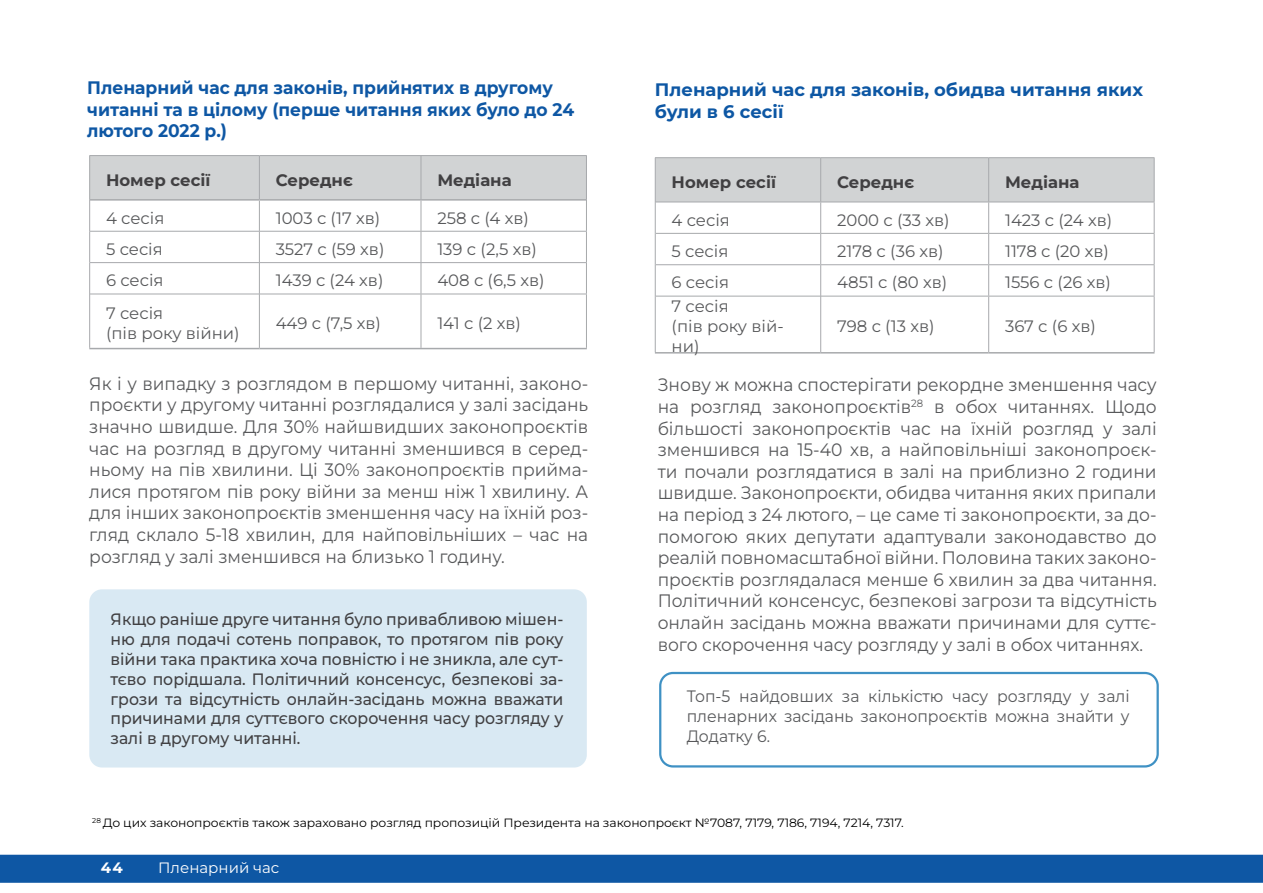
<style>
.page{position:relative;width:1263px;height:893px;background:#fff}
.page>*{position:absolute;margin:0;border:0;box-sizing:border-box;transform-origin:0 0}
.t1{font:100 18px/21.6px "Montserrat";color:#58595b;text-align:justify;scale:.95 1}
.t2{font:700 18px/21.6px "Montserrat";color:#0e57a4;scale:.95 1}
.t3{font:700 18px/21.6px "Montserrat";color:#0d57a4}
.t4{font:500 16.5px/19.8px "Montserrat";color:#414042;text-align:justify;scale:.95 1}
.t5{font:100 16.5px/19.8px "Montserrat";color:#58595b}
.t6{font:100 16.5px/19.8px "Montserrat";color:#58595b;text-align:justify;scale:.95 1}
.t7{font:700 16.5px "Montserrat";color:#414042}
.t8{font:100 15px "Montserrat";color:#fff}
.t9{font:700 15px "Montserrat";color:#fff}
.t10{font:100 12px "Montserrat";letter-spacing:-.005em;color:#000}
</style>
<div class="page">
<div style="left:0;top:855px;width:1263px;height:28px;background:#0e57a4"></div>
<div style="left:89px;top:589px;width:498px;height:178px;background:#d9e9f3;border-radius:13px"></div>
<div style="left:90px;top:156px;width:496px;height:43px;background:#d1d3d4"></div>
<hr style="left:89px;top:155px;width:170px;height:1px;background:#a7a9ac">
<hr style="left:89px;top:156px;width:1px;height:44px;background:#a7a9ac">
<hr style="left:259px;top:155px;width:162px;height:1px;background:#a7a9ac">
<hr style="left:259px;top:156px;width:1px;height:43px;background:#a7a9ac">
<hr style="left:421px;top:155px;width:166px;height:1px;background:#a7a9ac">
<hr style="left:421px;top:156px;width:1px;height:43px;background:#a7a9ac">
<hr style="left:586px;top:156px;width:1px;height:44px;background:#a7a9ac">
<hr style="left:89px;top:200px;width:1px;height:31px;background:#a7a9ac">
<hr style="left:259px;top:201px;width:1px;height:30px;background:#a7a9ac">
<hr style="left:421px;top:201px;width:1px;height:30px;background:#a7a9ac">
<hr style="left:586px;top:200px;width:1px;height:31px;background:#a7a9ac">
<hr style="left:89px;top:231px;width:1px;height:32px;background:#a7a9ac">
<hr style="left:259px;top:231px;width:162px;height:1px;background:#a7a9ac">
<hr style="left:259px;top:232px;width:1px;height:30px;background:#a7a9ac">
<hr style="left:421px;top:231px;width:166px;height:1px;background:#a7a9ac">
<hr style="left:421px;top:232px;width:1px;height:30px;background:#a7a9ac">
<hr style="left:586px;top:232px;width:1px;height:30px;background:#a7a9ac">
<hr style="left:89px;top:263px;width:1px;height:31px;background:#a7a9ac">
<hr style="left:259px;top:262px;width:162px;height:1px;background:#a7a9ac">
<hr style="left:259px;top:263px;width:1px;height:31px;background:#a7a9ac">
<hr style="left:421px;top:262px;width:166px;height:1px;background:#a7a9ac">
<hr style="left:421px;top:263px;width:1px;height:31px;background:#a7a9ac">
<hr style="left:586px;top:263px;width:1px;height:31px;background:#a7a9ac">
<hr style="left:89px;top:294px;width:1px;height:54px;background:#a7a9ac">
<hr style="left:259px;top:294px;width:162px;height:1px;background:#a7a9ac">
<hr style="left:421px;top:294px;width:166px;height:1px;background:#a7a9ac">
<hr style="left:421px;top:294px;width:1px;height:54px;background:#a7a9ac">
<hr style="left:586px;top:294px;width:1px;height:54px;background:#a7a9ac">
<hr style="left:90px;top:199px;width:169px;height:2px;background:#a7a9ac">
<hr style="left:259px;top:199px;width:162px;height:2px;background:#a7a9ac">
<hr style="left:421px;top:199px;width:165px;height:2px;background:#a7a9ac">
<hr style="left:90px;top:231px;width:169px;height:1px;background:#a7a9ac">
<hr style="left:90px;top:262px;width:169px;height:1px;background:#a7a9ac">
<hr style="left:90px;top:294px;width:170px;height:1px;background:#a7a9ac">
<hr style="left:259px;top:294px;width:1px;height:54px;background:#a7a9ac">
<hr style="left:89px;top:348px;width:170px;height:1px;background:#a7a9ac">
<hr style="left:259px;top:348px;width:162px;height:1px;background:#a7a9ac">
<hr style="left:421px;top:348px;width:166px;height:1px;background:#a7a9ac">
<div style="left:656px;top:158px;width:498px;height:44px;background:#d1d3d4"></div>
<hr style="left:655px;top:157px;width:166px;height:1px;background:#a7a9ac">
<hr style="left:655px;top:158px;width:1px;height:44px;background:#a7a9ac">
<hr style="left:821px;top:157px;width:168px;height:1px;background:#a7a9ac">
<hr style="left:820px;top:158px;width:1px;height:44px;background:#a7a9ac">
<hr style="left:989px;top:157px;width:165px;height:1px;background:#a7a9ac">
<hr style="left:988px;top:158px;width:1px;height:44px;background:#a7a9ac">
<hr style="left:1154px;top:158px;width:1px;height:44px;background:#a7a9ac">
<hr style="left:655px;top:202px;width:1px;height:31px;background:#a7a9ac">
<hr style="left:820px;top:202px;width:169px;height:1px;background:#a7a9ac">
<hr style="left:820px;top:202px;width:1px;height:31px;background:#a7a9ac">
<hr style="left:989px;top:202px;width:165px;height:1px;background:#a7a9ac">
<hr style="left:988px;top:202px;width:1px;height:31px;background:#a7a9ac">
<hr style="left:1154px;top:202px;width:1px;height:31px;background:#a7a9ac">
<hr style="left:655px;top:233px;width:1px;height:32px;background:#a7a9ac">
<hr style="left:820px;top:233px;width:169px;height:1px;background:#a7a9ac">
<hr style="left:820px;top:234px;width:1px;height:30px;background:#a7a9ac">
<hr style="left:989px;top:233px;width:165px;height:1px;background:#a7a9ac">
<hr style="left:988px;top:234px;width:1px;height:30px;background:#a7a9ac">
<hr style="left:1154px;top:234px;width:1px;height:30px;background:#a7a9ac">
<hr style="left:655px;top:265px;width:1px;height:31px;background:#a7a9ac">
<hr style="left:820px;top:264px;width:169px;height:1px;background:#a7a9ac">
<hr style="left:820px;top:265px;width:1px;height:31px;background:#a7a9ac">
<hr style="left:989px;top:264px;width:165px;height:1px;background:#a7a9ac">
<hr style="left:988px;top:265px;width:1px;height:31px;background:#a7a9ac">
<hr style="left:1154px;top:265px;width:1px;height:31px;background:#a7a9ac">
<hr style="left:655px;top:296px;width:1px;height:56px;background:#a7a9ac">
<hr style="left:820px;top:296px;width:169px;height:1px;background:#a7a9ac">
<hr style="left:989px;top:296px;width:165px;height:1px;background:#a7a9ac">
<hr style="left:988px;top:296px;width:1px;height:56px;background:#a7a9ac">
<hr style="left:1154px;top:296px;width:1px;height:56px;background:#a7a9ac">
<hr style="left:656px;top:202px;width:164px;height:1px;background:#a7a9ac">
<hr style="left:656px;top:233px;width:164px;height:1px;background:#a7a9ac">
<hr style="left:656px;top:264px;width:164px;height:1px;background:#a7a9ac">
<hr style="left:656px;top:296px;width:165px;height:1px;background:#a7a9ac">
<hr style="left:820px;top:296px;width:1px;height:56px;background:#a7a9ac">
<hr style="left:655px;top:352px;width:166px;height:2px;background:#a7a9ac">
<hr style="left:821px;top:352px;width:168px;height:2px;background:#a7a9ac">
<hr style="left:989px;top:352px;width:165px;height:2px;background:#a7a9ac">
<div style="left:659px;top:672px;width:500px;height:95px;border:2px solid #3f91c4;border-radius:13px"></div>
<p class="t2" style="left:87px;top:76px;width:514px">Пленарний час для законів, прийнятих в другому читанні та в цілому (перше читання яких було до 24 лютого 2022 р.)</p>
<p class="t7" style="left:106px;top:168px;width:106px">Номер сесії</p>
<p class="t7" style="left:276px;top:168px;width:79px">Середнє</p>
<p class="t7" style="left:437px;top:168px;width:76px">Медіана</p>
<p class="t5" style="left:106px;top:208px;width:60px">4 сесія</p>
<p class="t5" style="left:276px;top:208px;width:106px">1003 с (17 хв)</p>
<p class="t5" style="left:437px;top:208px;width:93px">258 с (4 хв)</p>
<p class="t5" style="left:106px;top:239px;width:58px">5 сесія</p>
<p class="t5" style="left:276px;top:239px;width:110px">3527 с (59 хв)</p>
<p class="t5" style="left:437px;top:239px;width:101px">139 с (2,5 хв)</p>
<p class="t5" style="left:106px;top:270px;width:59px">6 сесія</p>
<p class="t5" style="left:276px;top:270px;width:109px">1439 с (24 хв)</p>
<p class="t5" style="left:437px;top:270px;width:109px">408 с (6,5 хв)</p>
<p class="t5" style="left:106px;top:303px;width:135px">7 сесія<br>(пів року війни)</p>
<p class="t5" style="left:276px;top:313px;width:107px">449 с (7,5 хв)</p>
<p class="t5" style="left:437px;top:313px;width:85px">141 с (2 хв)</p>
<p class="t3" style="left:655px;top:78px;width:490px">Пленарний час для законів, обидва читання яких були в 6 сесії</p>
<p class="t7" style="left:672px;top:170px;width:106px">Номер сесії</p>
<p class="t7" style="left:837px;top:170px;width:79px">Середнє</p>
<p class="t7" style="left:1005px;top:170px;width:76px">Медіана</p>
<p class="t5" style="left:672px;top:209px;width:60px">4 сесія</p>
<p class="t5" style="left:837px;top:209px;width:114px">2000 с (33 хв)</p>
<p class="t5" style="left:1005px;top:209px;width:109px">1423 с (24 хв)</p>
<p class="t5" style="left:672px;top:241px;width:58px">5 сесія</p>
<p class="t5" style="left:837px;top:241px;width:108px">2178 с (36 хв)</p>
<p class="t5" style="left:1005px;top:241px;width:105px">1178 с (20 хв)</p>
<p class="t5" style="left:672px;top:272px;width:59px">6 сесія</p>
<p class="t5" style="left:837px;top:272px;width:112px">4851 с (80 хв)</p>
<p class="t5" style="left:1005px;top:272px;width:107px">1556 с (26 хв)</p>
<p class="t5" style="left:672px;top:296px;width:114px">7 сесія<br>(пів року вій&shy;ни)</p>
<p class="t5" style="left:837px;top:316px;width:99px">798 с (13 хв)</p>
<p class="t5" style="left:1005px;top:316px;width:92px">367 с (6 хв)</p>
<p class="t1" style="left:89px;top:372px;width:527px">Як і у випадку з розглядом в першому читанні, законо&shy;проєкти у другому читанні розглядалися у залі засідань значно швидше. Для 30% найшвидших законопроєктів час на розгляд в другому читанні зменшився в серед&shy;ньому на пів хвилини. Ці 30% законопроєктів прийма&shy;лися протягом пів року війни за менш ніж 1 хвилину. А для інших законопроєктів зменшення часу на їхній роз&shy;гляд склало 5-18 хвилин, для найповільніших – час на розгляд у залі зменшився на близько 1 годину.</p>
<p class="t1" style="left:658px;top:374px;width:527px">Знову ж можна спостерігати рекордне зменшення часу на розгляд законопроєктів<sup>28</sup> в обох читаннях. Щодо більшості законопроєктів час на їхній розгляд у залі зменшився на 15-40 хв, а найповільніші законопроєк&shy;ти почали розглядатися в залі на приблизно 2 години швидше. Законопроєкти, обидва читання яких припали на період з 24 лютого, – це саме ті законопроєкти, за до&shy;помогою яких депутати адаптували законодавство до реалій повномасштабної війни. Половина таких законо&shy;проєктів розглядалася менше 6 хвилин за два читання.<br>Політичний консенсус, безпекові загрози та відсутність онлайн засідань можна вважати причинами для суттє&shy;вого скорочення часу розгляду у залі в обох читаннях.</p>
<p class="t4" style="left:111px;top:609px;width:478px">Якщо раніше друге читання було привабливою мішен&shy;ню для подачі сотень поправок, то протягом пів року війни така практика хоча повністю і не зникла, але сут&shy;тєво порідшала. Політичний консенсус, безпекові за&shy;грози та відсутність онлайн-засідань можна вважати причинами для суттєвого скорочення часу розгляду у залі в другому читанні.</p>
<p class="t6" style="left:687px;top:686px;width:468px">Топ-5 найдовших за кількістю часу розгляду у залі пленарних засідань законопроєктів можна знайти у Додатку 6.</p>
<p class="t10" style="left:92px;top:815px;width:813px"><sup>28</sup> До цих законопроєктів також зараховано розгляд пропозицій Президента на законопроєкт №7087, 7179, 7186, 7194, 7214, 7317.</p>
<p class="t9" style="left:101px;top:857px;width:24px">44</p>
<p class="t8" style="left:158px;top:858px;width:123px">Пленарний час</p>
</div>
